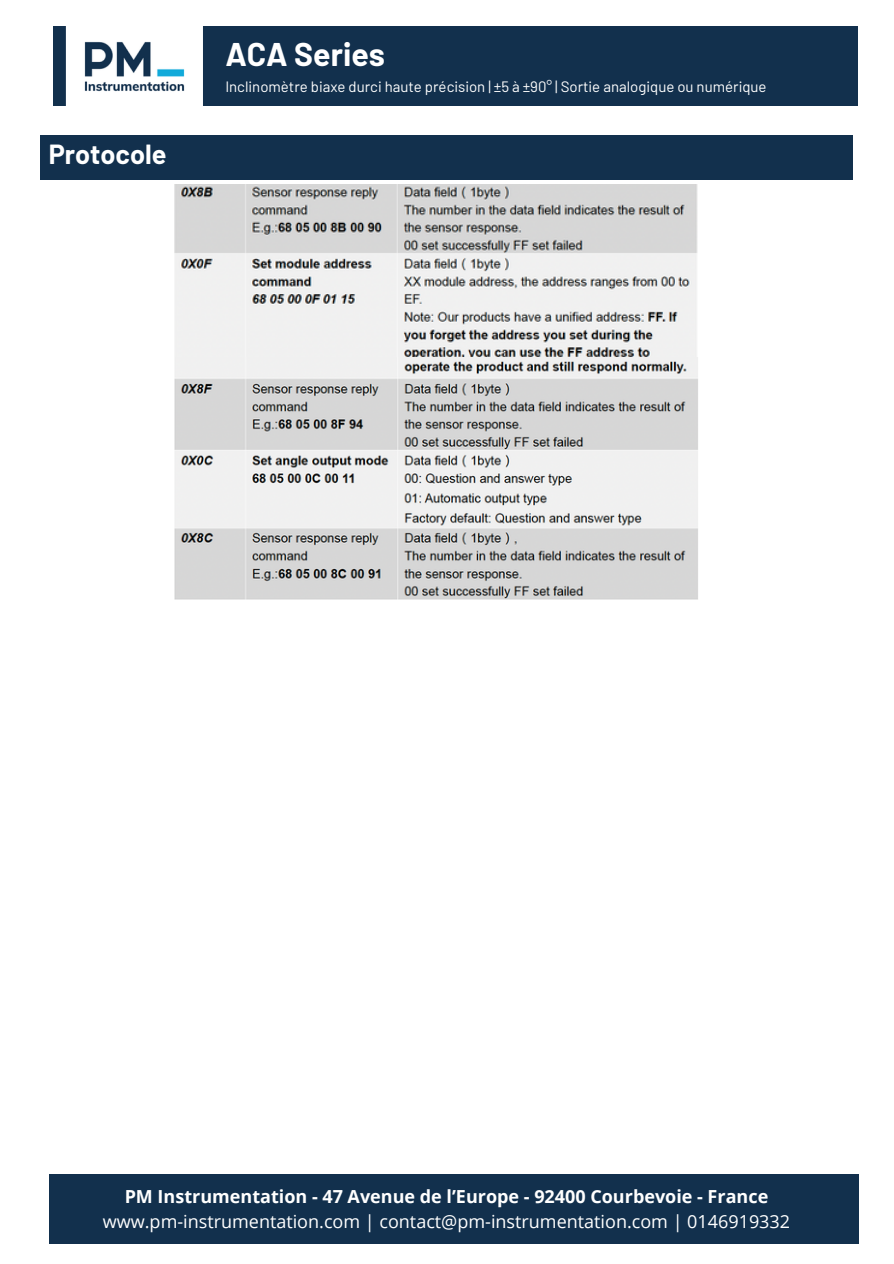
<style>
.page{position:relative;width:894px;height:1264px;background:#fff}
.page>*{position:absolute;margin:0;border:0;box-sizing:border-box;transform-origin:0 0}
.t1{font:700 32.1px "Barlow";color:#fff}
.t2{font:700 27px "Barlow";color:#fff}
.t3{font:18px/24.8px "Open Sans";color:#fff;text-align:center}
.t4{font:15px "Barlow";color:#fff}
.s1{font-weight:700}
</style>
<div class="page">
<div style="left:49px;top:1174px;width:809px;height:69px;background:#12304d"></div>
<div style="left:40px;top:135px;width:812px;height:45px;background:#12304d"></div>
<div style="left:54px;top:26px;width:803px;height:80px;background:#12304d"></div>
<img style="left:66px;top:6px;width:137px;height:121px;border-radius:19px">
<img style="left:174px;top:185px;width:524px;height:172px">
<img style="left:174px;top:357px;width:524px;height:242px">
<h1 class="t2" style="left:49px;top:137px;width:119px">Protocole</h1>
<p class="t1" style="left:225px;top:34px;width:161px">ACA Series</p>
<h2 class="t4" style="left:225px;top:77px;width:542px">Inclinomètre biaxe durci haute précision | ±5 à ±90° | Sortie analogique ou numérique</h2>
<p class="t3" style="left:103px;top:1183px;width:688px"><span class="s1">PM Instrumentation - 47 Avenue de l’Europe - 92400 Courbevoie - France </span>www.pm-instrumentation.com | contact@pm-instrumentation.com | 0146919332</p>
</div>
